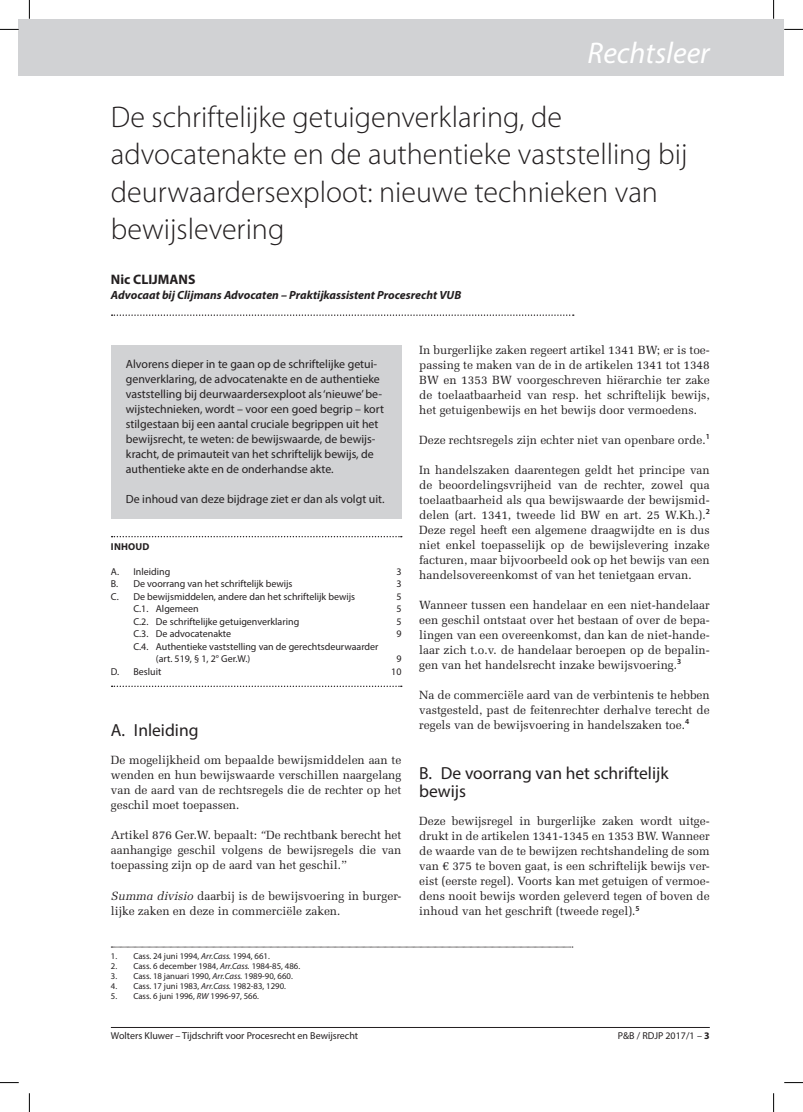
<style>
.page{position:relative;width:803px;height:1112px;background:#fff}
.page>*{position:absolute;margin:0;border:0;box-sizing:border-box;transform-origin:0 0}
.t1{font:300 30px/37.5px "Myriad Pro";color:#231f20}
.t2{font:italic 30px "Myriad Pro";color:#fff}
.t3{font:17.5px/17.5px "Myriad Pro";color:#231f20}
.t4{font:700 13.75px "Myriad Pro";color:#231f20}
.t5{font:11.88px/15px "Melior LT Std";color:#231f20;text-align:justify}
.t6{font:11.88px/15px "Myriad Pro";color:#231f20}
.t7{font:italic 700 11.88px "Myriad Pro";color:#231f20}
.t8{font:10px/12.5px "Myriad Pro";color:#231f20}
.t9{font:700 10px "Myriad Pro";letter-spacing:.02em;color:#231f20}
.t10{font:8.75px "Myriad Pro";color:#231f20}
.s1{font-style:italic}
.s2{font-weight:700}
</style>
<div class="page">
<div style="left:19px;top:19px;width:765px;height:56px;background:#d1d2d4"></div>
<div style="left:111px;top:345px;width:290px;height:173px;background:#d1d2d4"></div>
<svg style="left:112px;top:314px;width:462px;height:2px"></svg>
<svg style="left:112px;top:536px;width:290px;height:1px"></svg>
<svg style="left:112px;top:685px;width:290px;height:1px"></svg>
<hr style="left:111px;top:1026px;width:599px;height:1px;background:#231f20">
<svg style="left:111px;top:946px;width:462px;height:1px"></svg>
<svg style="left:0;top:29px;width:19px;height:1px"></svg>
<svg style="left:784px;top:29px;width:19px;height:1px"></svg>
<svg style="left:0;top:1082px;width:19px;height:1px"></svg>
<svg style="left:784px;top:1082px;width:19px;height:1px"></svg>
<svg style="left:29px;top:0;width:1px;height:19px"></svg>
<svg style="left:29px;top:1093px;width:1px;height:18px"></svg>
<svg style="left:773px;top:0;width:1px;height:19px"></svg>
<svg style="left:773px;top:1093px;width:1px;height:18px"></svg>
<h1 class="t2" style="left:588px;top:34px;width:124px">Rechtsleer</h1>
<h1 class="t1" style="left:111px;top:98px;width:578px">De schriftelijke getuigenverklaring, de advocatenakte en de authentieke vaststelling bij deurwaardersexploot: nieuwe technieken van bewijslevering</h1>
<p class="t4" style="left:111px;top:271px;width:86px">Nic CLIJMANS</p>
<p class="t7" style="left:111px;top:288px;width:352px">Advocaat bij Clijmans Advocaten – Praktijkassistent Procesrecht VUB</p>
<p class="t6" style="left:126px;top:356px;width:259px">Alvorens dieper in te gaan op de schriftelijke getui&shy;genverklaring, de advocatenakte en de authentieke vaststelling bij deurwaardersexploot als ‘nieuwe’ be&shy;wijstechnieken, wordt – voor een goed begrip – kort stilgestaan bij een aantal cruciale begrippen uit het bewijsrecht, te weten: de bewijswaarde, de bewijs&shy;kracht, de primauteit van het schriftelijk bewijs, de authentieke akte en de onderhandse akte.</p>
<p class="t6" style="left:126px;top:491px;width:260px">De inhoud van deze bijdrage ziet er dan als volgt uit.</p>
<p class="t9" style="left:111px;top:540px;width:40px">INHOUD</p>
<p class="t8" style="left:111px;top:565px;width:61px">A. Inleiding</p>
<p class="t8" style="left:396px;top:565px;width:7px">3</p>
<p class="t8" style="left:111px;top:577px;width:183px">B. De voorrang van het schriftelijk bewijs</p>
<p class="t8" style="left:396px;top:577px;width:7px">3</p>
<p class="t8" style="left:111px;top:590px;width:246px">C. De bewijsmiddelen, andere dan het schriftelijk bewijs</p>
<p class="t8" style="left:396px;top:590px;width:7px">5</p>
<p class="t8" style="left:133px;top:602px;width:67px">C.1. Algemeen</p>
<p class="t8" style="left:396px;top:602px;width:7px">5</p>
<p class="t8" style="left:133px;top:615px;width:167px">C.2. De schriftelijke getuigenverklaring</p>
<p class="t8" style="left:396px;top:615px;width:7px">5</p>
<p class="t8" style="left:133px;top:627px;width:99px">C.3. De advocatenakte</p>
<p class="t8" style="left:396px;top:627px;width:7px">9</p>
<p class="t8" style="left:156px;top:640px;width:224px;text-indent:-22px">C.4. Authentieke vaststelling van de gerechtsdeurwaarder (art. 519, § 1, 2° Ger.W.)</p>
<p class="t8" style="left:396px;top:652px;width:7px">9</p>
<p class="t8" style="left:111px;top:665px;width:52px">D. Besluit</p>
<p class="t8" style="left:391px;top:665px;width:12px">10</p>
<h2 class="t3" style="left:111px;top:720px;width:89px">A. Inleiding</h2>
<p class="t5" style="left:111px;top:752px;width:292px">De mogelijkheid om bepaalde bewijsmiddelen aan te wenden en hun bewijswaarde verschillen naargelang van de aard van de rechtsregels die de rechter op het geschil moet toepassen.</p>
<p class="t5" style="left:111px;top:827px;width:292px">Artikel 876 Ger.W. bepaalt: <span class="s1">“</span>De rechtbank berecht het aanhangige geschil volgens de bewijsregels die van toepassing zijn op de aard van het geschil.”</p>
<p class="t5" style="left:111px;top:887px;width:292px"><span class="s1">Summa divisio</span> daarbij is de bewijsvoering in burger&shy;lijke zaken en deze in commerciële zaken.</p>
<p class="t10" style="left:111px;top:950px;width:160px">1. Cass. 24 juni 1994, <span class="s1">Arr.Cass.</span> 1994, 661.</p>
<p class="t10" style="left:111px;top:960px;width:191px">2. Cass. 6 december 1984, <span class="s1">Arr.Cass.</span> 1984-85, 486.</p>
<p class="t10" style="left:111px;top:970px;width:183px">3. Cass. 18 januari 1990, <span class="s1">Arr.Cass.</span> 1989-90, 660.</p>
<p class="t10" style="left:111px;top:980px;width:177px">4. Cass. 17 juni 1983, <span class="s1">Arr.Cass.</span> 1982-83, 1290.</p>
<p class="t10" style="left:111px;top:990px;width:150px">5. Cass. 6 juni 1996, <span class="s1">RW</span> 1996-97, 566.</p>
<p class="t5" style="left:419px;top:342px;width:292px">In burgerlijke zaken regeert artikel 1341 BW; er is toe&shy;passing te maken van de in de artikelen 1341 tot 1348<br>BW en 1353 BW voorgeschreven hiërarchie ter zake de toelaatbaarheid van resp. het schriftelijk bewijs, het getuigenbewijs en het bewijs door vermoedens.</p>
<p class="t5" style="left:419px;top:432px;width:292px">Deze rechtsregels zijn echter niet van openbare orde.<sup>1</sup></p>
<p class="t5" style="left:419px;top:462px;width:292px">In handelszaken daarentegen geldt het principe van de beoordelingsvrijheid van de rechter, zowel qua toelaatbaarheid als qua bewijswaarde der bewijsmid&shy;delen (art. 1341, tweede lid BW en art. 25 W.Kh.).<sup>2<br></sup>Deze regel heeft een algemene draagwijdte en is dus niet enkel toepasselijk op de bewijslevering inzake facturen, maar bijvoorbeeld ook op het bewijs van een handelsovereenkomst of van het tenietgaan ervan.</p>
<p class="t5" style="left:419px;top:597px;width:292px">Wanneer tussen een handelaar en een niet-handelaar een geschil ontstaat over het bestaan of over de bepa&shy;lingen van een overeenkomst, dan kan de niet-hande&shy;laar zich t.o.v. de handelaar beroepen op de bepalin&shy;gen van het handelsrecht inzake bewijsvoering.<sup>3</sup></p>
<p class="t5" style="left:419px;top:687px;width:292px">Na de commerciële aard van de verbintenis te hebben vastgesteld, past de feitenrechter derhalve terecht de regels van de bewijsvoering in handelszaken toe.<sup>4</sup></p>
<h2 class="t3" style="left:419px;top:764px;width:251px">B. De voorrang van het schriftelijk bewijs</h2>
<p class="t5" style="left:419px;top:813px;width:292px">Deze bewijsregel in burgerlijke zaken wordt uitge&shy;drukt in de artikelen 1341-1345 en 1353 BW. Wanneer de waarde van de te bewijzen rechtshandeling de som van € 375 te boven gaat, is een schriftelijk bewijs ver&shy;eist (eerste regel). Voorts kan met getuigen of vermoe&shy;dens nooit bewijs worden geleverd tegen of boven de inhoud van het geschrift (tweede regel).<sup>5</sup></p>
<p class="t8" style="left:111px;top:1028px;width:249px">Wolters Kluwer – Tijdschrift voor Procesrecht en Bewijsrecht</p>
<p class="t8" style="left:618px;top:1028px;width:93px">P&amp;B / RDJP 2017/1 – <span class="s2">3</span></p>
</div>
